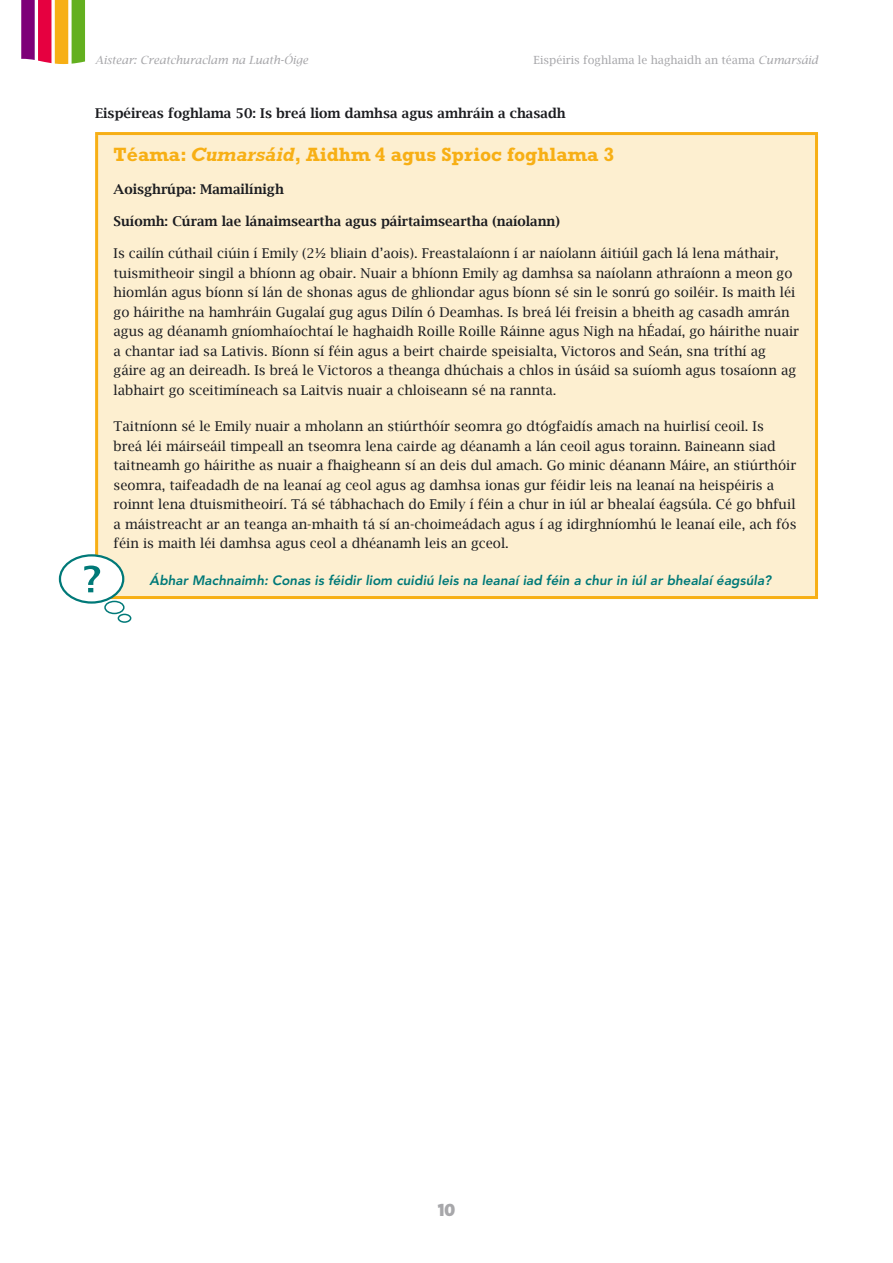
<style>
.page{position:relative;width:893px;height:1263px;background:#fff}
.page>*{position:absolute;margin:0;border:0;box-sizing:border-box;transform-origin:0 0}
.t1{font:700 19.5px "Rockwell";color:#f7af15}
.t2{font:18px "The Sans Black Caps";color:#a7a7aa}
.t3{font:13.5px/19.5px "Lucida Bright";color:#1b1c20}
.t4{font:600 13.5px "Lucida Bright";color:#1b1c20}
.t5{font:italic 800 13.5px "Avenir";color:#007978}
.t6{font:11.25px "Lucida Bright";color:#a7a7aa}
.t7{font:italic 11.25px "Lucida Bright";color:#a7a7aa}
.s1{font-style:italic}
</style>
<div class="page">
<svg style="left:21px;top:0;width:64px;height:64px;background:#bf785e"></svg>
<div style="left:97px;top:134px;width:719px;height:463px;background:#fdefd0"></div>
<hr style="left:95px;top:132px;width:723px;height:3px;background:#f7af15">
<hr style="left:95px;top:135px;width:3px;height:461px;background:#f7af15">
<hr style="left:815px;top:135px;width:3px;height:461px;background:#f7af15">
<hr style="left:95px;top:596px;width:723px;height:3px;background:#f7af15">
<div style="left:60px;top:555px;width:63px;height:47px;background:#fff;border-radius:50%"></div>
<div style="left:59px;top:554px;width:65px;height:50px;border:2px solid #007978;border-radius:50%"></div>
<div style="left:104px;top:601px;width:21px;height:13px;border:2px solid #007978;border-radius:50%"></div>
<div style="left:118px;top:614px;width:13px;height:9px;border:2px solid #007978;border-radius:50%"></div>
<svg style="left:84px;top:565px;width:16px;height:27px"></svg>
<p class="t7" style="left:95px;top:53px;width:215px">Aistear: Creatchuraclam na Luath-Óige</p>
<p class="t6" style="left:534px;top:53px;width:286px">Eispéiris foghlama le haghaidh an téama <span class="s1">Cumarsáid</span></p>
<p class="t4" style="left:95px;top:104px;width:472px">Eispéireas foghlama 50: Is breá liom damhsa agus amhráin a chasadh</p>
<h1 class="t1" style="left:114px;top:143px;width:502px">Téama: <span class="s1">Cumarsáid</span>, Aidhm 4 agus Sprioc foghlama 3</h1>
<p class="t4" style="left:114px;top:181px;width:172px">Aoisghrúpa: Mamailínigh</p>
<p class="t4" style="left:114px;top:213px;width:448px">Suíomh: Cúram lae lánaimseartha agus páirtaimseartha (naíolann)</p>
<p class="t3" style="left:114px;top:243px;width:687px">Is cailín cúthail ciúin í Emily (2½ bliain d’aois). Freastalaíonn í ar naíolann áitiúil gach lá lena máthair, tuismitheoir singil a bhíonn ag obair. Nuair a bhíonn Emily ag damhsa sa naíolann athraíonn a meon go hiomlán agus bíonn sí lán de shonas agus de ghliondar agus bíonn sé sin le sonrú go soiléir. Is maith léi go háirithe na hamhráin Gugalaí gug agus Dilín ó Deamhas. Is breá léi freisin a bheith ag casadh amrán agus ag déanamh gníomhaíochtaí le haghaidh Roille Roille Ráinne agus Nigh na hÉadaí, go háirithe nuair a chantar iad sa Lativis. Bíonn sí féin agus a beirt chairde speisialta, Victoros and Seán, sna tríthí ag gáire ag an deireadh. Is breá le Victoros a theanga dhúchais a chlos in úsáid sa suíomh agus tosaíonn ag labhairt go sceitimíneach sa Laitvis nuair a chloiseann sé na rannta.</p>
<p class="t3" style="left:114px;top:416px;width:684px">Taitníonn sé le Emily nuair a mholann an stiúrthóír seomra go dtógfaidís amach na huirlisí ceoil. Is<br>breá léi máirseáil timpeall an tseomra lena cairde ag déanamh a lán ceoil agus torainn. Baineann siad taitneamh go háirithe as nuair a fhaigheann sí an deis dul amach. Go minic déanann Máire, an stiúrthóir seomra, taifeadadh de na leanaí ag ceol agus ag damhsa ionas gur féidir leis na leanaí na heispéiris a roinnt lena dtuismitheoirí. Tá sé tábhachach do Emily í féin a chur in iúl ar bhealaí éagsúla. Cé go bhfuil a máistreacht ar an teanga an-mhaith tá sí an-choimeádach agus í ag idirghníomhú le leanaí eile, ach fós féin is maith léi damhsa agus ceol a dhéanamh leis an gceol.</p>
<p class="t5" style="left:150px;top:572px;width:623px">Ábhar Machnaimh: Conas is féidir liom cuidiú leis na leanaí iad féin a chur in iúl ar bhealaí éagsúla?</p>
<h2 class="t2" style="left:438px;top:1195px;width:19px">10</h2>
</div>
